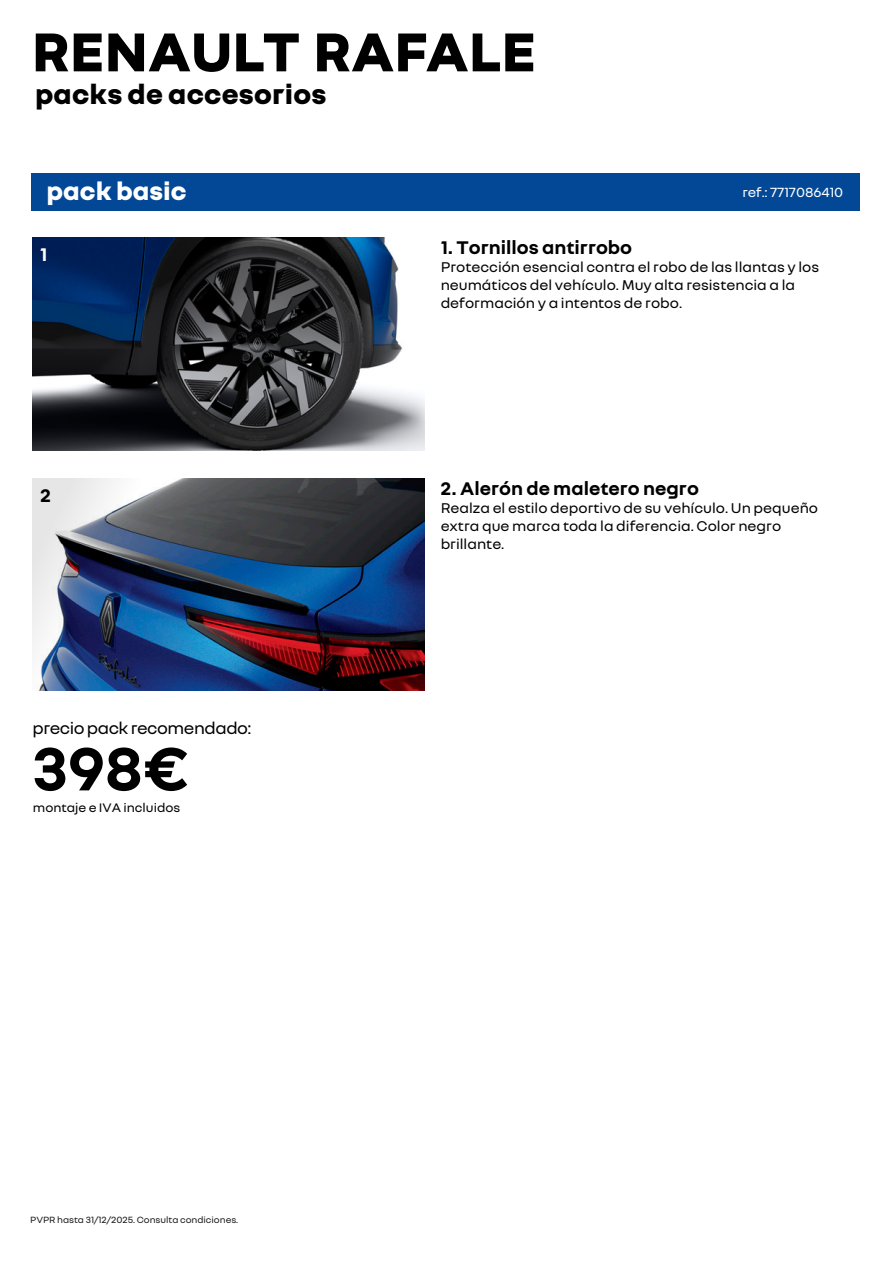
<style>
.page{position:relative;width:893px;height:1263px;background:#fff}
.page>*{position:absolute;margin:0;border:0;box-sizing:border-box;transform-origin:0 0}
.t1{font:700 66px "Nouvel R";color:#000}
.t2{font:800 59.1px "Nouvel R";color:#000}
.t3{font:800 29.55px "Nouvel R";letter-spacing:.005em;color:#000}
.t4{font:800 27px "Nouvel R";color:#fff}
.t5{font:700 19.8px "Nouvel R";color:#000}
.t6{font:700 19.8px "Nouvel R";color:#fff}
.t7{font:18px "Nouvel R";letter-spacing:-.025em;color:#000}
.t8{font:15.3px/18px "Nouvel R";color:#000}
.t9{font:14.4px "Nouvel R";letter-spacing:-.005em;color:#fff}
.t10{font:13.35px "Nouvel R";color:#000}
.t11{font:9.75px "Nouvel R";letter-spacing:-.005em;color:#1d1d1b}
</style>
<div class="page">
<img style="left:32px;top:238px;width:393px;height:212px">
<img style="left:32px;top:479px;width:393px;height:212px">
<div style="left:32px;top:173px;width:828px;height:38px;background:#024896"></div>
<h2 class="t2" style="left:32px;top:13px;width:506px">RENAULT RAFALE</h2>
<h3 class="t3" style="left:35px;top:75px;width:293px">packs de accesorios</h3>
<h3 class="t4" style="left:47px;top:173px;width:142px">pack basic</h3>
<p class="t9" style="left:742px;top:183px;width:102px">ref.: 7717086410</p>
<p class="t6" style="left:40px;top:241px;width:9px">1</p>
<p class="t5" style="left:441px;top:235px;width:193px">1. Tornillos antirrobo</p>
<p class="t8" style="left:441px;top:257px;width:380px">Protección esencial contra el robo de las llantas y los neumáticos del vehículo. Muy alta resistencia a la deformación y a intentos de robo.</p>
<p class="t5" style="left:40px;top:482px;width:12px">2</p>
<p class="t5" style="left:441px;top:476px;width:260px">2. Alerón de maletero negro</p>
<p class="t8" style="left:441px;top:498px;width:379px">Realza el estilo deportivo de su vehículo. Un pequeño extra que marca toda la diferencia. Color negro brillante.</p>
<p class="t7" style="left:32px;top:716px;width:221px">precio pack recomendado:</p>
<h1 class="t1" style="left:32px;top:726px;width:158px">398€</h1>
<p class="t10" style="left:33px;top:799px;width:149px">montaje e IVA incluidos</p>
<p class="t11" style="left:30px;top:1214px;width:210px">PVPR hasta 31/12/2025. Consulta condiciones.</p>
</div>
